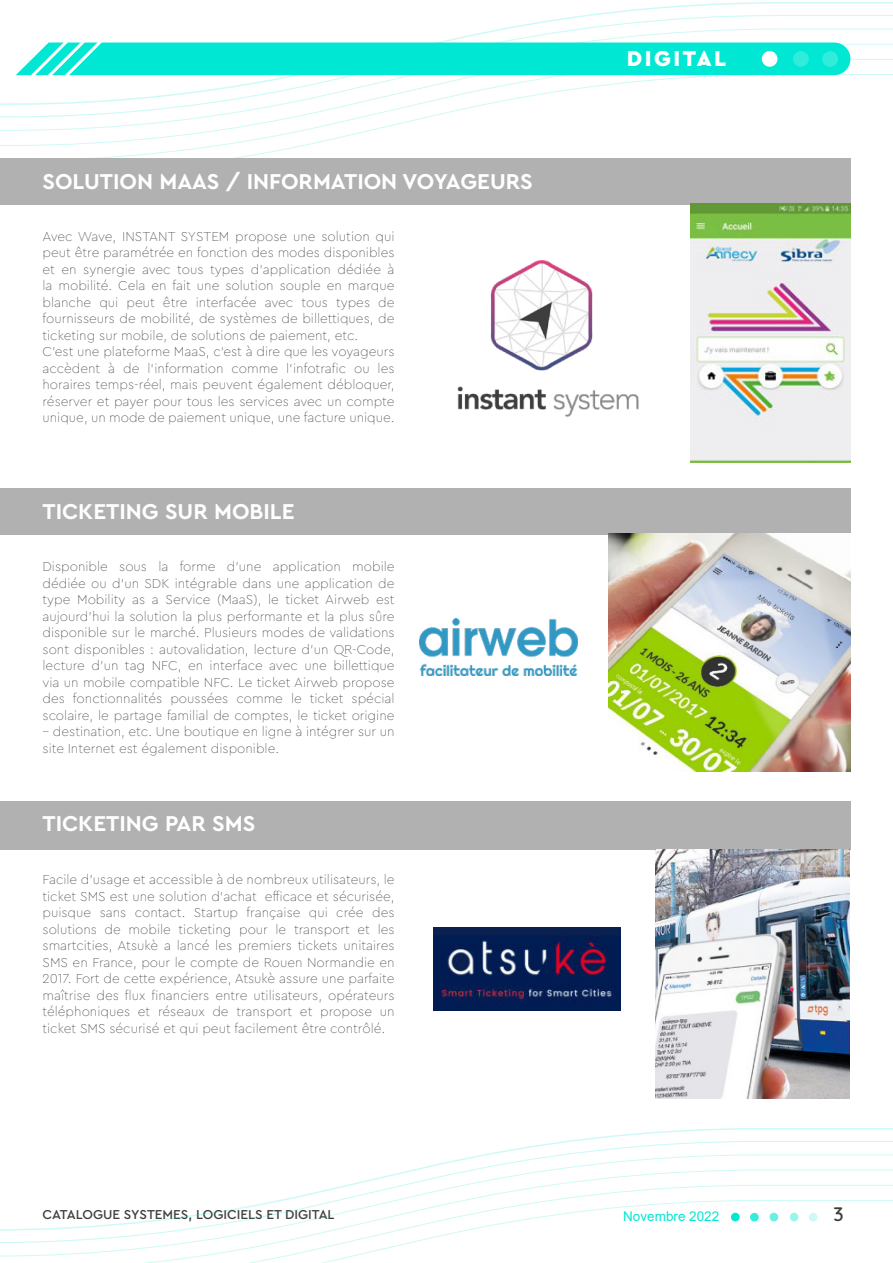
<style>
.page{position:relative;width:893px;height:1263px;background:#fff}
.page>*{position:absolute;margin:0;border:0;box-sizing:border-box;transform-origin:0 0}
.t1{font:700 22.5px "Cera Pro";color:#fff}
.t2{font:900 22.5px "Cera Pro";letter-spacing:.11em;color:#fff}
.t3{font:600 19.5px "Quicksand";color:#3d3d3b}
.t4{font:100 13.5px/16.5px "Cera Pro";color:#3d3d3b}
.t5{font:500 13.5px "Cera Pro";color:#3d3d3b}
.t6{font:13.5px "Arial";color:#00e8d3}
</style>
<div class="page">
<svg style="left:594px;top:2px;width:299px;height:12px"></svg>
<svg style="left:506px;top:14px;width:387px;height:14px"></svg>
<svg style="left:462px;top:28px;width:431px;height:31px"></svg>
<svg style="left:0;top:59px;width:893px;height:117px"></svg>
<svg style="left:575px;top:1128px;width:318px;height:12px"></svg>
<svg style="left:486px;top:1140px;width:407px;height:14px"></svg>
<svg style="left:347px;top:1154px;width:546px;height:31px"></svg>
<svg style="left:0;top:1185px;width:893px;height:78px"></svg>
<svg style="left:16px;top:37px;width:834px;height:47px"></svg>
<div style="left:0;top:158px;width:850px;height:47px;background:#b2b1b1"></div>
<div style="left:0;top:488px;width:850px;height:47px;background:#b2b1b1"></div>
<div style="left:0;top:801px;width:850px;height:48px;background:#b2b1b1"></div>
<img style="left:690px;top:204px;width:160px;height:259px">
<img style="left:457px;top:260px;width:182px;height:157px">
<img style="left:420px;top:619px;width:157px;height:57px">
<img style="left:608px;top:534px;width:242px;height:238px">
<img style="left:434px;top:927px;width:187px;height:83px">
<img style="left:656px;top:849px;width:193px;height:250px">
<h1 class="t1" style="left:43px;top:167px;width:492px">SOLUTION MAAS / INFORMATION VOYAGEURS</h1>
<p class="t4" style="left:43px;top:227px;width:354px">Avec Wave, INSTANT SYSTEM propose une solution qui peut être paramétrée en fonction des modes disponibles et en synergie avec tous types d’application dédiée à la mobilité. Cela en fait une solution souple en marque blanche qui peut être interfacée avec tous types de fournisseurs de mobilité, de systèmes de billettiques, de ticketing sur mobile, de solutions de paiement, etc.<br>C’est une plateforme MaaS, c’est à dire que les voyageurs accèdent à de l’information comme l’infotrafic ou les horaires temps-réel, mais peuvent également débloquer, réserver et payer pour tous les services avec un compte unique, un mode de paiement unique, une facture unique.</p>
<h1 class="t1" style="left:43px;top:496px;width:254px">TICKETING SUR MOBILE</h1>
<p class="t4" style="left:43px;top:558px;width:354px;text-align:justify">Disponible sous la forme d’une application mobile dédiée ou d’un SDK intégrable dans une application de type Mobility as a Service (MaaS), le ticket Airweb est aujourd’hui la solution la plus performante et la plus sûre disponible sur le marché. Plusieurs modes de validations sont disponibles : autovalidation, lecture d’un QR-Code, lecture d’un tag NFC, en interface avec une billettique via un mobile compatible NFC. Le ticket Airweb propose des fonctionnalités poussées comme le ticket spécial scolaire, le partage familial de comptes, le ticket origine</p>
<p class="t4" style="left:43px;top:723px;width:354px">– destination, etc. Une boutique en ligne à intégrer sur un site Internet est également disponible.</p>
<h1 class="t1" style="left:43px;top:809px;width:214px">TICKETING PAR SMS</h1>
<p class="t4" style="left:43px;top:871px;width:354px;text-align:justify">Facile d’usage et accessible à de nombreux utilisateurs, le ticket SMS est une solution d’achat efficace et sécurisée, puisque sans contact. Startup française qui crée des solutions de mobile ticketing pour le transport et les smartcities, Atsukè a lancé les premiers tickets unitaires SMS en France, pour le compte de Rouen Normandie en 2017. Fort de cette expérience, Atsukè assure une parfaite maîtrise des flux financiers entre utilisateurs, opérateurs téléphoniques et réseaux de transport et propose un ticket SMS sécurisé et qui peut facilement être contrôlé.</p>
<p class="t5" style="left:43px;top:1206px;width:294px">CATALOGUE SYSTEMES, LOGICIELS ET DIGITAL</p>
<h1 class="t2" style="left:627px;top:44px;width:101px">DIGITAL</h1>
<p class="t6" style="left:623px;top:1207px;width:98px">Novembre 2022</p>
<h2 class="t3" style="left:833px;top:1199px;width:12px">3</h2>
</div>
